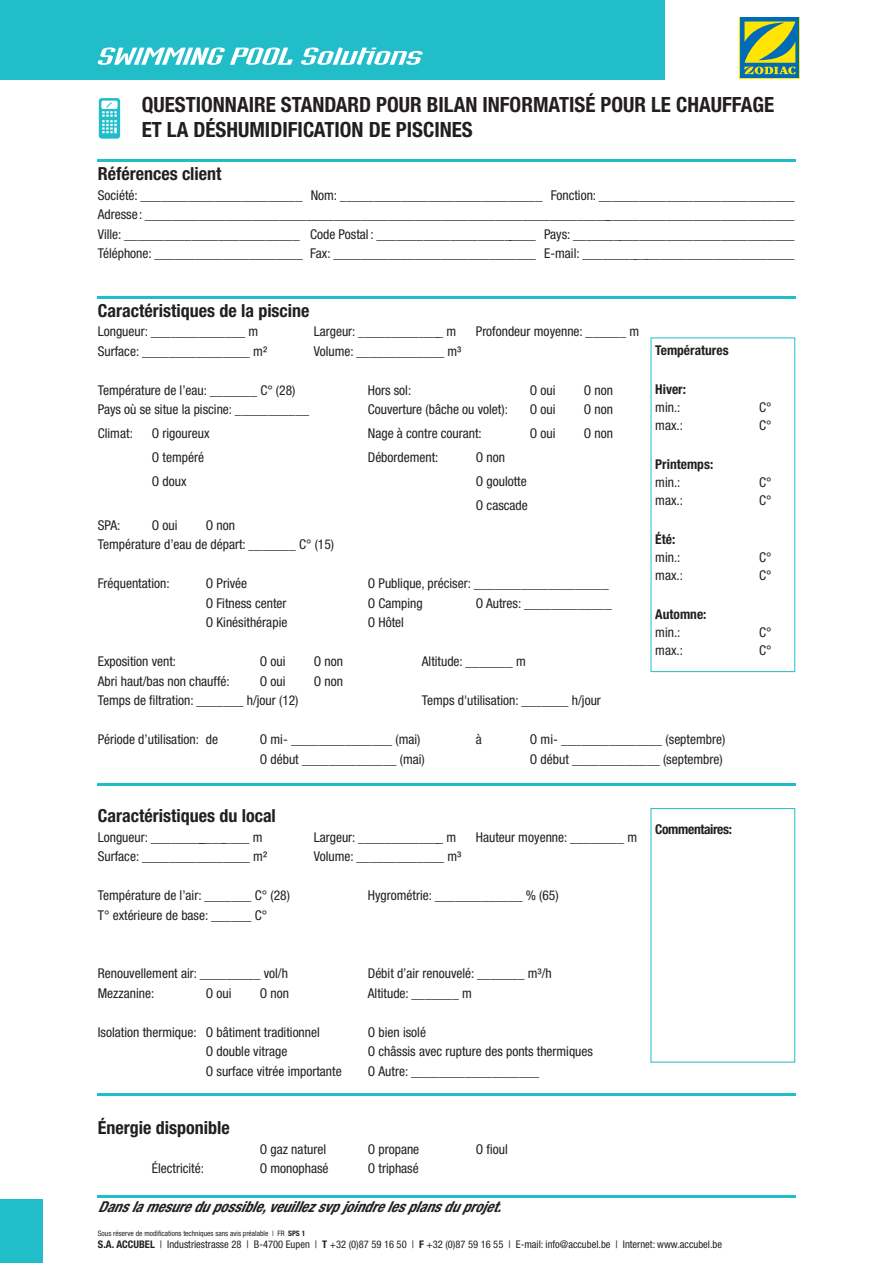
<style>
.page{position:relative;width:893px;height:1263px;background:#fff}
.page>*{position:absolute;margin:0;border:0;box-sizing:border-box;transform-origin:0 0}
.t1{font:italic 24px "Industria LT Std Solid";color:#fff;scale:2.5 1}
.t2{font:700 condensed 21px "Helvetica Neue LT Std";color:#231f20}
.t3{font:700 condensed 18px "Helvetica Neue LT Std";color:#231f20}
.t4{font:italic 700 condensed 15px "Helvetica Neue LT Std";color:#231f20}
.t5{font:condensed 13.5px/19.5px "Helvetica Neue LT Std";color:#231f20}
.t6{font:700 condensed 13.5px "Helvetica Neue LT Std";color:#231f20}
.t7{font:700 condensed 13.5px "Helvetica Neue LT Std";letter-spacing:-.025em;color:#231f20}
.t8{font:condensed 10.5px "Helvetica Neue LT Std";color:#231f20}
.t9{font:condensed 7.5px "Helvetica Neue LT Std";color:#231f20}
.s1{font-weight:700}
</style>
<div class="page">
<svg style="left:740px;top:17px;width:60px;height:62px"></svg>
<svg style="left:741px;top:18px;width:58px;height:60px"></svg>
<svg style="left:744px;top:22px;width:51px;height:52px;background:#95b24b"></svg>
<div style="left:0;top:0;width:664px;height:79px;background:#21bdc9"></div>
<div style="left:0;top:1199px;width:43px;height:64px;background:#21bdc9"></div>
<div style="left:651px;top:808px;width:144px;height:254px;background:#fff;border:1px solid #21bdc9"></div>
<div style="left:99px;top:98px;width:21px;height:41px;background:#21bdc9;border-radius:3px"></div>
<div style="left:101px;top:101px;width:17px;height:8px;background:#9fe2e7;border-radius:2px"></div>
<svg style="left:102px;top:101px;width:15px;height:32px"></svg>
<hr style="left:97px;top:160px;width:698px;height:2px;background:#21bdc9">
<hr style="left:97px;top:296px;width:698px;height:2px;background:#21bdc9">
<hr style="left:97px;top:783px;width:698px;height:2px;background:#21bdc9">
<hr style="left:97px;top:1093px;width:698px;height:3px;background:#21bdc9">
<hr style="left:97px;top:1195px;width:698px;height:2px;background:#21bdc9">
<h1 class="t1" style="left:95px;top:43px;width:136px">SWIMMINGPOOLSolutions</h1>
<h2 class="t2" style="left:142px;top:91px;width:23px">Questionnaire</h2>
<h2 class="t2" style="left:281px;top:91px;width:13px">standard</h2>
<h2 class="t2" style="left:376px;top:91px;width:13px">pour</h2>
<h2 class="t2" style="left:427px;top:91px;width:11px">bilan</h2>
<h2 class="t2" style="left:482px;top:91px;width:12px">informatis</h2>
<h2 class="t2" style="left:585px;top:91px;width:28px">é pour</h2>
<h2 class="t2" style="left:651px;top:91px;width:37px">le chauffage</h2>
<h2 class="t2" style="left:142px;top:117px;width:85px">et la déshumidification</h2>
<h2 class="t2" style="left:369px;top:117px;width:38px">de piscines</h2>
<h3 class="t3" style="left:98px;top:163px;width:125px">Références client</h3>
<p class="t5" style="left:98px;top:185px;width:698px;text-align:justify">Société: ________________________ Nom: ______________________________ Fonction: _____________________________ Adresse: _________________________________________________________________________________________________ Ville: __________________________ Code Postal : ________________________ Pays: _________________________________ Téléphone: ______________________ Fax: ______________________________ E-mail: ________________________________</p>
<h3 class="t3" style="left:98px;top:299px;width:213px">Caractéristiques de la piscine</h3>
<p class="t5" style="left:98px;top:322px;width:162px">Longueur: ______________ m</p>
<p class="t5" style="left:314px;top:322px;width:144px">Largeur: _____________ m</p>
<p class="t5" style="left:476px;top:322px;width:165px">Profondeur moyenne: ______ m</p>
<p class="t5" style="left:98px;top:341px;width:171px">Surface: ________________ m²</p>
<p class="t5" style="left:314px;top:341px;width:149px">Volume: _____________ m³</p>
<p class="t5" style="left:98px;top:380px;width:199px">Température de l’eau: _______ C° (28)</p>
<p class="t5" style="left:368px;top:380px;width:45px">Hors sol:</p>
<p class="t5" style="left:530px;top:380px;width:27px">O oui</p>
<p class="t5" style="left:584px;top:380px;width:31px">O non</p>
<p class="t5" style="left:98px;top:399px;width:213px">Pays où se situe la piscine: ___________</p>
<p class="t5" style="left:368px;top:399px;width:142px">Couverture (bâche ou volet):</p>
<p class="t5" style="left:530px;top:399px;width:27px">O oui</p>
<p class="t5" style="left:584px;top:399px;width:31px">O non</p>
<p class="t5" style="left:98px;top:423px;width:37px">Climat:</p>
<p class="t5" style="left:152px;top:423px;width:59px">O rigoureux</p>
<p class="t5" style="left:368px;top:423px;width:116px">Nage à contre courant:</p>
<p class="t5" style="left:530px;top:423px;width:27px">O oui</p>
<p class="t5" style="left:584px;top:423px;width:31px">O non</p>
<p class="t5" style="left:152px;top:447px;width:54px">O tempéré</p>
<p class="t5" style="left:368px;top:447px;width:72px">Débordement:</p>
<p class="t5" style="left:476px;top:447px;width:31px">O non</p>
<p class="t5" style="left:152px;top:472px;width:36px">O doux</p>
<p class="t5" style="left:476px;top:469px;width:53px;line-height:24px">O goulotte<br>O cascade</p>
<p class="t5" style="left:98px;top:515px;width:24px">SPA:</p>
<p class="t5" style="left:152px;top:515px;width:27px">O oui</p>
<p class="t6" style="left:655px;top:342px;width:75px">Températures</p>
<p class="t6" style="left:655px;top:381px;width:32px">Hiver:</p>
<p class="t5" style="left:655px;top:397px;width:27px">min.:</p>
<p class="t5" style="left:759px;top:397px;width:14px">C°</p>
<p class="t5" style="left:655px;top:415px;width:29px">max.:</p>
<p class="t5" style="left:759px;top:415px;width:14px">C°</p>
<p class="t6" style="left:655px;top:456px;width:59px">Printemps:</p>
<p class="t5" style="left:655px;top:472px;width:27px">min.:</p>
<p class="t5" style="left:759px;top:472px;width:14px">C°</p>
<p class="t5" style="left:655px;top:490px;width:29px">max.:</p>
<p class="t5" style="left:759px;top:490px;width:14px">C°</p>
<p class="t6" style="left:655px;top:531px;width:21px">Été:</p>
<p class="t5" style="left:655px;top:547px;width:27px">min.:</p>
<p class="t5" style="left:759px;top:547px;width:14px">C°</p>
<p class="t5" style="left:655px;top:565px;width:29px">max.:</p>
<p class="t5" style="left:759px;top:565px;width:14px">C°</p>
<p class="t6" style="left:655px;top:606px;width:53px">Automne:</p>
<p class="t5" style="left:655px;top:622px;width:27px">min.:</p>
<p class="t5" style="left:759px;top:622px;width:14px">C°</p>
<p class="t5" style="left:655px;top:640px;width:29px">max.:</p>
<p class="t5" style="left:759px;top:640px;width:14px">C°</p>
<p class="t5" style="left:98px;top:515px;width:238px;text-indent:108px">O non<br>Température d’eau de départ: _______ C° (15)</p>
<p class="t5" style="left:98px;top:573px;width:73px">Fréquentation:</p>
<p class="t5" style="left:206px;top:573px;width:43px">O Privée</p>
<p class="t5" style="left:368px;top:573px;width:242px">O Publique, préciser: ____________________</p>
<p class="t5" style="left:206px;top:593px;width:82px">O Fitness center</p>
<p class="t5" style="left:368px;top:593px;width:56px">O Camping</p>
<p class="t5" style="left:476px;top:593px;width:137px">O Autres: _____________</p>
<p class="t5" style="left:206px;top:612px;width:83px">O Kinésithérapie</p>
<p class="t5" style="left:368px;top:612px;width:38px">O Hôtel</p>
<p class="t5" style="left:98px;top:651px;width:80px">Exposition vent:</p>
<p class="t5" style="left:260px;top:651px;width:27px">O oui</p>
<p class="t5" style="left:314px;top:651px;width:31px">O non</p>
<p class="t5" style="left:422px;top:651px;width:105px">Altitude: _______ m</p>
<p class="t5" style="left:98px;top:671px;width:133px">Abri haut/bas non chauffé:</p>
<p class="t5" style="left:260px;top:671px;width:27px">O oui</p>
<p class="t5" style="left:314px;top:671px;width:31px">O non</p>
<p class="t5" style="left:98px;top:690px;width:202px">Temps de filtration: _______ h/jour (12)</p>
<p class="t5" style="left:422px;top:690px;width:181px">Temps d'utilisation: _______ h/jour</p>
<p class="t5" style="left:98px;top:729px;width:122px">Période d’utilisation: de</p>
<p class="t5" style="left:260px;top:729px;width:162px">O mi- _______________ (mai)</p>
<p class="t5" style="left:476px;top:729px;width:7px">à</p>
<p class="t5" style="left:530px;top:729px;width:197px">O mi- _______________ (septembre)</p>
<p class="t5" style="left:260px;top:749px;width:166px">O début ______________ (mai)</p>
<p class="t5" style="left:530px;top:749px;width:194px">O début _____________ (septembre)</p>
<h3 class="t3" style="left:98px;top:805px;width:180px">Caractéristiques du local</h3>
<p class="t5" style="left:98px;top:827px;width:166px">Longueur: _______________ m</p>
<p class="t5" style="left:314px;top:827px;width:144px">Largeur: _____________ m</p>
<p class="t5" style="left:476px;top:827px;width:163px">Hauteur moyenne: ________ m</p>
<p class="t5" style="left:98px;top:846px;width:171px">Surface: ________________ m²</p>
<p class="t5" style="left:314px;top:846px;width:149px">Volume: _____________ m³</p>
<p class="t5" style="left:98px;top:885px;width:194px">Température de l’air: _______ C° (28)</p>
<p class="t5" style="left:368px;top:885px;width:192px">Hygrométrie: _____________ % (65)</p>
<p class="t5" style="left:98px;top:905px;width:171px">T° extérieure de base: ______ C°</p>
<p class="t5" style="left:98px;top:963px;width:192px">Renouvellement air: _________ vol/h</p>
<p class="t5" style="left:368px;top:963px;width:185px">Débit d’air renouvelé: _______ m³/h</p>
<p class="t5" style="left:98px;top:983px;width:58px">Mezzanine:</p>
<p class="t5" style="left:206px;top:983px;width:27px">O oui</p>
<p class="t5" style="left:260px;top:983px;width:31px">O non</p>
<p class="t5" style="left:368px;top:983px;width:105px">Altitude: _______ m</p>
<p class="t5" style="left:98px;top:1022px;width:224px">Isolation thermique: O bâtiment traditionnel</p>
<p class="t5" style="left:368px;top:1022px;width:60px">O bien isolé</p>
<p class="t5" style="left:206px;top:1041px;width:83px">O double vitrage</p>
<p class="t5" style="left:368px;top:1041px;width:227px">O châssis avec rupture des ponts thermiques</p>
<p class="t5" style="left:206px;top:1061px;width:137px">O surface vitrée importante</p>
<p class="t5" style="left:368px;top:1061px;width:173px">O Autre: ___________________</p>
<h3 class="t3" style="left:98px;top:1117px;width:133px">Énergie disponible</h3>
<p class="t5" style="left:260px;top:1139px;width:68px">O gaz naturel</p>
<p class="t5" style="left:368px;top:1139px;width:53px">O propane</p>
<p class="t5" style="left:476px;top:1139px;width:33px">O fioul</p>
<p class="t5" style="left:152px;top:1158px;width:54px">Électricité:</p>
<p class="t5" style="left:260px;top:1158px;width:70px">O monophasé</p>
<p class="t5" style="left:368px;top:1158px;width:52px">O triphasé</p>
<p class="t4" style="left:98px;top:1198px;width:412px">Danslamesuredupossible,veuillezsvpjoindrelesplansduprojet.</p>
<p class="t7" style="left:655px;top:821px;width:78px">Commentaires:</p>
<p class="t9" style="left:98px;top:1228px;width:209px">Sous réserve de modifications techniques sans avis préalable | FR <span class="s1">SPS 1</span></p>
<p class="t8" style="left:98px;top:1238px;width:626px"><span class="s1">S.A. ACCUBEL</span> | Industriestrasse 28 | B-4700 Eupen | <span class="s1">T</span> +32 (0)87 59 16 50 | <span class="s1">F</span> +32 (0)87 59 16 55 | E-mail: info@accubel.be | Internet: www.accubel.be</p>
</div>
